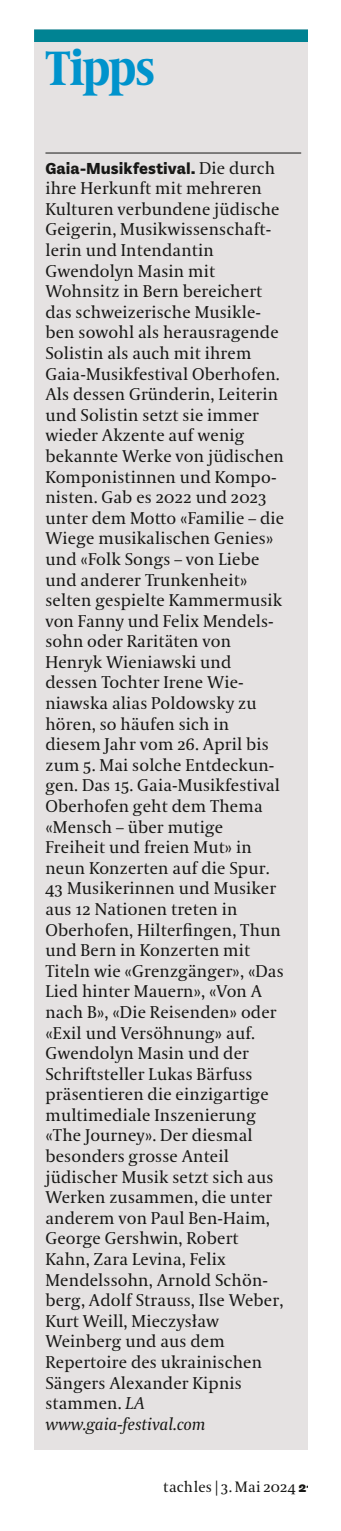
<style>
.page{position:relative;width:341px;height:1531px;background:#fff}
.page>*{position:absolute;margin:0;border:0;box-sizing:border-box;transform-origin:0 0}
.t1{font:700 48px "Coranto 2 Headline";letter-spacing:-.03em;color:#0093cc}
.t2{font:17px/20.6px "Coranto 2";letter-spacing:.01em;color:#171715}
.t3{font:15px "Coranto 2";letter-spacing:.01em;color:#171715}
.s1{font-family:"Plan Grotesque Std";font-weight:700}
.s2{font-style:italic}
</style>
<div class="page">
<div style="left:34px;top:30px;width:273px;height:1420px;background:#e5e2e2"></div>
<div style="left:34px;top:29px;width:273px;height:13px;background:#008393"></div>
<hr style="left:45px;top:153px;width:255px;height:1px;background:#171715">
<p class="t1" style="left:45px;top:31px;width:111px">Tipps</p>
<p class="t2" style="left:45px;top:158px;width:240px"><span class="s1">Gaia-Musikfestival.</span> Die durch ihre Herkunft mit mehreren<br>Kulturen verbundene jüdische<br>Geigerin, Musikwissenschaft&shy;lerin und Intendantin<br>Gwendolyn Masin mit<br>Wohnsitz in Bern bereichert das schweizerische Musikle&shy;ben sowohl als herausragende<br>Solistin als auch mit ihrem<br>Gaia-Musikfestival Oberhofen.<br>Als dessen Gründerin, Leiterin und Solistin setzt sie immer wieder Akzente auf wenig bekannte Werke von jüdischen<br>Komponistinnen und Kompo&shy;nisten. Gab es 2022 und 2023 unter dem Motto «Familie – die<br>Wiege musikalischen Genies» und «Folk Songs – von Liebe und anderer Trunkenheit» selten gespielte Kammermusik von Fanny und Felix Mendels&shy;sohn oder Raritäten von<br>Henryk Wieniawski und dessen Tochter Irene Wie&shy;niawska alias Poldowsky zu hören, so häufen sich in diesem Jahr vom 26. April bis zum 5. Mai solche Entdeckun&shy;gen. Das 15. Gaia-Musikfestival<br>Oberhofen geht dem Thema «Mensch – über mutige<br>Freiheit und freien Mut» in neun Konzerten auf die Spur.<br>43 Musikerinnen und Musiker aus 12 Nationen treten in<br>Oberhofen, Hilterfingen, Thun und Bern in Konzerten mit<br>Titeln wie «Grenzgänger», «Das<br>Lied hinter Mauern», «Von A nach B», «Die Reisenden» oder «Exil und Versöhnung» auf.<br>Gwendolyn Masin und der<br>Schriftsteller Lukas Bärfuss präsentieren die einzigartige multimediale Inszenierung «The Journey». Der diesmal besonders grosse Anteil jüdischer Musik setzt sich aus<br>Werken zusammen, die unter anderem von Paul Ben-Haim,<br>George Gershwin, Robert<br>Kahn, Zara Levina, Felix<br>Mendelssohn, Arnold Schön&shy;berg, Adolf Strauss, Ilse Weber,<br>Kurt Weill, Mieczysław<br>Weinberg und aus dem<br>Repertoire des ukrainischen<br>Sängers Alexander Kipnis stammen. <span class="s2">LA www.gaia-festival.com</span></p>
<p class="t3" style="left:163px;top:1477px;width:150px">tachles | 3. Mai 2024 <span class="s1">21</span></p>
</div>
